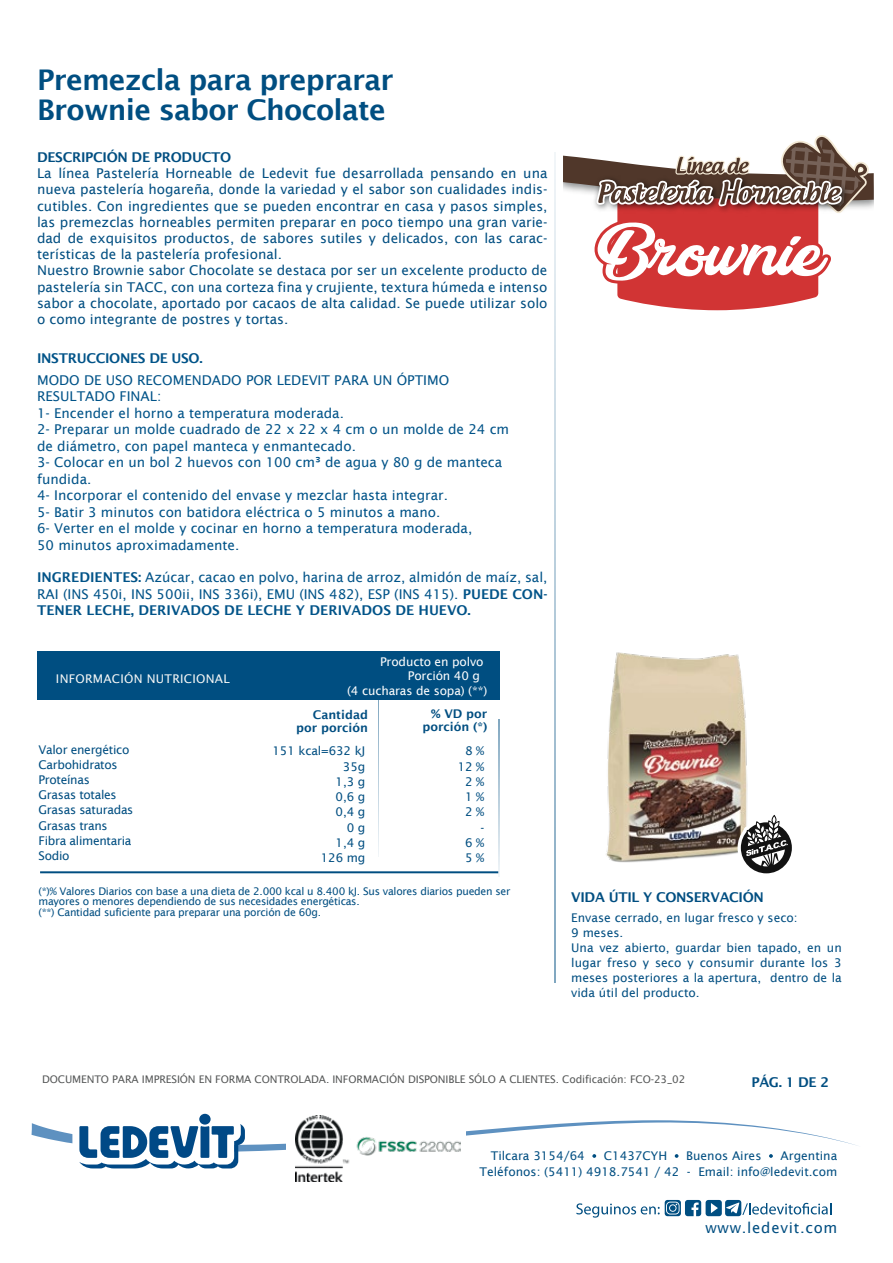
<style>
.page{position:relative;width:893px;height:1263px;background:#fff}
.page>*{position:absolute;margin:0;border:0;box-sizing:border-box;transform-origin:0 0}
.t1{font:600 28.5px/30px "Lucida Sans";letter-spacing:-.025em;color:#004e81}
.t2{font:14.85px "Lucida Sans";letter-spacing:.05em;color:#004e81}
.t3{font:13.5px/16.5px "Lucida Sans";color:#005388}
.t4{font:13.5px/16.2px "Lucida Sans";color:#004e81}
.t5{font:600 13.5px "Lucida Sans";letter-spacing:-.02em;color:#004e81}
.t6{font:600 13.5px "Lucida Sans";letter-spacing:-.02em;color:#005388}
.t7{font:12px/15.1px "Lucida Sans";color:#004e81;text-align:right}
.t8{font:12px/15.1px "Lucida Sans";letter-spacing:-.025em;color:#004e81}
.t9{font:12px "Lucida Sans";letter-spacing:-.01em;color:#fff}
.t10{font:600 12px/13.5px "Lucida Sans";color:#004e81;text-align:right}
.t11{font:12px "Lucida Sans";letter-spacing:.02em;color:#f6f7f6}
.t12{font:10.5px/10.5px "Lucida Sans";letter-spacing:-.025em;color:#004e81}
.t13{font:10.5px "Lucida Sans";letter-spacing:-.01em;color:#565858}
.s1{font-weight:600}
</style>
<div class="page">
<svg style="left:563px;top:135px;width:311px;height:176px"></svg>
<img style="left:606px;top:652px;width:142px;height:211px">
<svg style="left:734px;top:805px;width:58px;height:69px"></svg>
<svg style="left:554px;top:153px;width:1px;height:829px"></svg>
<svg style="left:378px;top:700px;width:1px;height:156px"></svg>
<svg style="left:498px;top:719px;width:1px;height:157px"></svg>
<div style="left:37px;top:651px;width:462px;height:49px;background:#004e81"></div>
<hr style="left:40px;top:871px;width:458px;height:2px;background:#004e81">
<svg style="left:576px;top:1199px;width:125px;height:18px"></svg>
<svg style="left:32px;top:1113px;width:826px;height:55px"></svg>
<div style="left:286px;top:1126px;width:180px;height:29px;background:#fff"></div>
<img style="left:296px;top:1116px;width:55px;height:66px">
<img style="left:351px;top:1120px;width:109px;height:48px">
<div style="left:706px;top:1200px;width:16px;height:16px;background:#004e81;border-radius:3px"></div>
<svg style="left:711px;top:1203px;width:7px;height:10px"></svg>
<div style="left:725px;top:1200px;width:16px;height:16px;background:#004e81;border-radius:3px"></div>
<svg style="left:726px;top:1202px;width:105px;height:13px"></svg>
<h1 class="t1" style="left:37px;top:65px;width:358px">Premezcla para preprarar<br>Brownie sabor Chocolate</h1>
<p class="t5" style="left:37px;top:149px;width:196px">DESCRIPCIÓN DE PRODUCTO</p>
<p class="t4" style="left:37px;top:165px;width:512px">La línea Pastelería Horneable de Ledevit fue desarrollada pensando en una nueva pastelería hogareña, donde la variedad y el sabor son cualidades indis&shy;cutibles. Con ingredientes que se pueden encontrar en casa y pasos simples, las premezclas horneables permiten preparar en poco tiempo una gran varie&shy;dad de exquisitos productos, de sabores sutiles y delicados, con las carac&shy;terísticas de la pastelería profesional.<br>Nuestro Brownie sabor Chocolate se destaca por ser un excelente producto de pastelería sin TACC, con una corteza fina y crujiente, textura húmeda e intenso sabor a chocolate, aportado por cacaos de alta calidad. Se puede utilizar solo o como integrante de postres y tortas.</p>
<p class="t6" style="left:37px;top:350px;width:167px">INSTRUCCIONES DE USO.</p>
<p class="t3" style="left:37px;top:372px;width:474px">MODO DE USO RECOMENDADO POR LEDEVIT PARA UN ÓPTIMO RESULTADO FINAL:<br>1- Encender el horno a temperatura moderada.<br>2- Preparar un molde cuadrado de 22 x 22 x 4 cm o un molde de 24 cm de diámetro, con papel manteca y enmantecado.<br>3- Colocar en un bol 2 huevos con 100 cm³ de agua y 80 g de manteca fundida.<br>4- Incorporar el contenido del envase y mezclar hasta integrar.<br>5- Batir 3 minutos con batidora eléctrica o 5 minutos a mano.<br>6- Verter en el molde y cocinar en horno a temperatura moderada,<br>50 minutos aproximadamente.</p>
<p class="t3" style="left:37px;top:569px;width:512px;text-align:justify"><span class="s1">INGREDIENTES:</span> Azúcar, cacao en polvo, harina de arroz, almidón de maíz, sal, RAI (INS 450i, INS 500ii, INS 336i), EMU (INS 482), ESP (INS 415). <span class="s1">PUEDE CON-TENER LECHE, DERIVADOS DE LECHE Y DERIVADOS DE HUEVO.</span></p>
<p class="t11" style="left:56px;top:671px;width:175px">INFORMACIÓN NUTRICIONAL</p>
<p class="t9" style="left:380px;top:655px;width:105px">Producto en polvo</p>
<p class="t9" style="left:408px;top:669px;width:74px">Porción 40 g</p>
<p class="t9" style="left:347px;top:683px;width:142px">(4 cucharas de sopa) (**)</p>
<p class="t10" style="left:296px;top:708px;width:73px">Cantidad por porción</p>
<p class="t10" style="left:422px;top:707px;width:66px">% VD por porción (*)</p>
<p class="t8" style="left:39px;top:742px;width:96px">Valor energético<br>Carbohidratos<br>Proteínas<br>Grasas totales<br>Grasas saturadas<br>Grasas trans<br>Fibra alimentaria<br>Sodio</p>
<p class="t7" style="left:272px;top:744px;width:94px">151 kcal=632 kJ<br>35g<br>1,3 g<br>0,6 g<br>0,4 g<br>0 g<br>1,4 g<br>126 mg</p>
<p class="t7" style="left:458px;top:743px;width:28px">8 %<br>12 %<br>2 %<br>1 %<br>2 %<br>-<br>6 %<br>5 %</p>
<p class="t12" style="left:39px;top:885px;width:473px">(*)% Valores Diarios con base a una dieta de 2.000 kcal u 8.400 kJ. Sus valores diarios pueden ser mayores o menores dependiendo de sus necesidades energéticas.<br>(**) Cantidad suficiente para preparar una porción de 60g.</p>
<p class="t5" style="left:571px;top:889px;width:194px">VIDA ÚTIL Y CONSERVACIÓN</p>
<p class="t7" style="left:571px;top:910px;width:272px;text-align:left">Envase cerrado, en lugar fresco y seco:<br>9 meses.<br>Una vez abierto, guardar bien tapado, en un lugar freso y seco y consumir durante los 3 meses posteriores a la apertura, dentro de la vida útil del producto.</p>
<p class="t13" style="left:42px;top:1073px;width:645px">DOCUMENTO PARA IMPRESIÓN EN FORMA CONTROLADA. INFORMACIÓN DISPONIBLE SÓLO A CLIENTES. Codificación: FCO-23_02</p>
<p class="t5" style="left:751px;top:1074px;width:79px">PÁG. 1 DE 2</p>
<p class="t7" style="left:480px;top:1147px;width:359px;line-height:16.5px">Tilcara 3154/64 - C1437CYH - Buenos Aires - Argentina<br>Teléfonos: (5411) 4918.7541 / 42 - Email: info@ledevit.com</p>
<p class="t2" style="left:705px;top:1219px;width:134px">www.ledevit.com</p>
</div>
